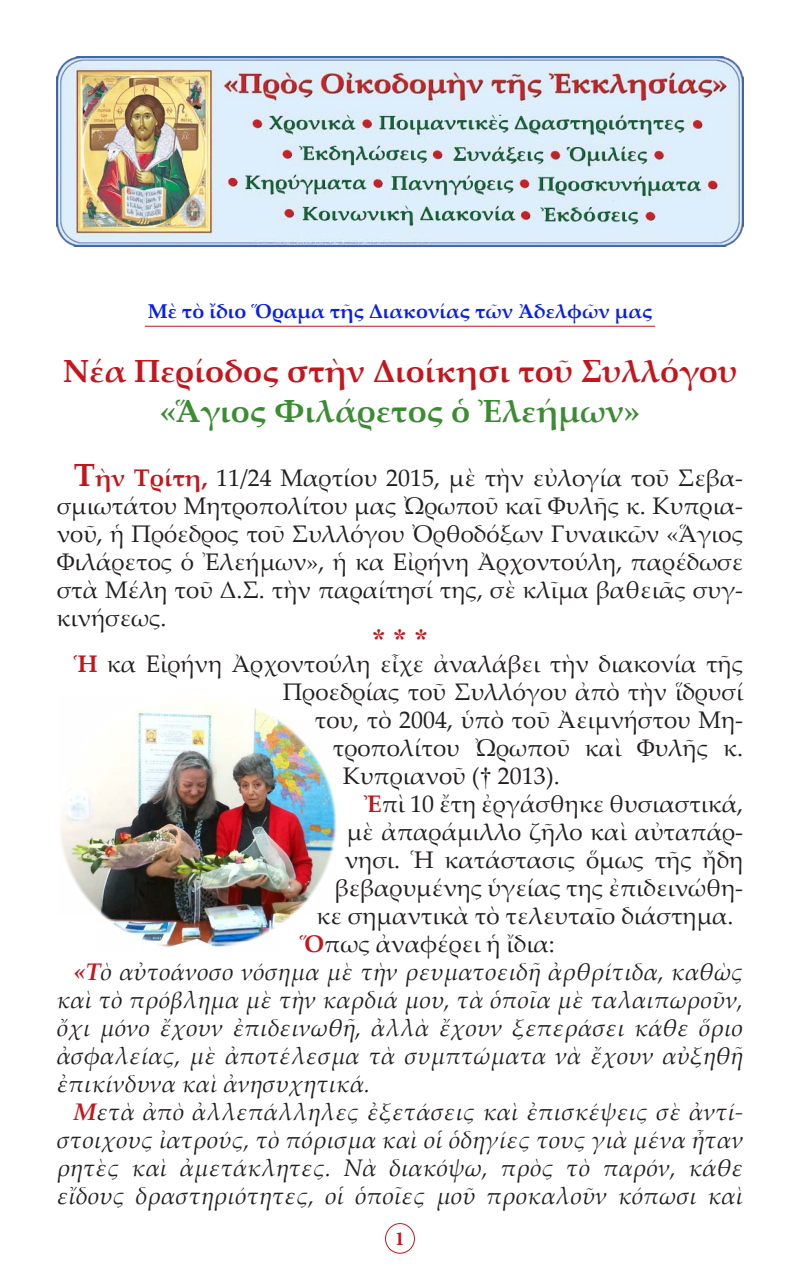
<style>
.page{position:relative;width:800px;height:1270px;background:#fff}
.page>*{position:absolute;margin:0;border:0;box-sizing:border-box;transform-origin:0 0}
.t1{font:700 32px/40px "Palatino Linotype";color:#c4161c;text-align:center}
.t2{font:28px "CTOS New Times Bold Test 1";color:#c4161c}
.t3{font:24px/28px "Palatino Linotype";color:#231f20;text-align:justify}
.t4{font:italic 24px/28px "Palatino Linotype";color:#231f20;text-align:justify}
.t5{font:700 20px "Palatino Linotype";color:#071eec}
.t6{font:700 20px "Minion Pro";color:#c4161c}
.s1{color:#3b8c33}
.s2{font-weight:700;font-size:32px;color:#c4161c}
.s3{font-weight:700;color:#c4161c}
.s4{font-family:"CTOS New Times Roman Test 1"}
</style>
<div class="page">
<div style="left:385px;top:1223px;width:30px;height:31px;border:1px solid #c4161c;border-radius:50%"></div>
<hr style="left:145px;top:326px;width:510px;height:1px;background:#c4161c">
<img style="left:57px;top:56px;width:686px;height:191px">
<img style="left:60px;top:708px;width:276px;height:240px">
<p class="t5" style="left:148px;top:297px;width:506px">Μὲ τὸ ἴδιο Ὅραμα τῆς Διακονίας τῶν Ἀδελφῶν μας</p>
<p class="t1" style="left:63px;top:350px;width:676px">Νέα Περίοδος στὴν Διοίκησι τοῦ Συλλόγου <span class="s1">«Ἅγιος Φιλάρετος ὁ Ἐλεήμων»</span></p>
<p class="t3" style="left:57px;top:463px;width:688px;text-indent:17px"><span class="s2">T</span><span class="s3">ὴν Τρίτη,</span> 11/24 Μαρτίου 2015, μὲ τὴν εὐλογία τοῦ Σεβα&shy;σμιωτάτου Μητροπολίτου μας Ὠρωποῦ καῖ Φυλῆς κ. Κυπρια&shy;νοῦ, ἡ Πρόεδρος τοῦ Συλλόγου Ὀρθοδόξων Γυναικῶν «Ἅγιος Φιλάρετος ὁ Ἐλεήμων», ἡ κα Εἰρήνη Ἀρχοντούλη, παρέδωσε στὰ Μέλη τοῦ Δ.Σ. τὴν παραίτησί της, σὲ κλῖμα βαθειᾶς συγ&shy;κινήσεως.</p>
<p class="t2" style="left:372px;top:623px;width:57px">* * *</p>
<p class="t3" style="left:74px;top:649px;width:671px"><span class="s3">Ἡ</span> κα Εἰρήνη Ἀρχοντούλη εἶχε ἀναλάβει τὴν διακονία τῆς</p>
<p class="t3" style="left:283px;top:677px;width:462px">Προεδρίας τοῦ Συλλόγου ἀπὸ τὴν ἵδρυσί</p>
<p class="t3" style="left:315px;top:705px;width:430px">του, τὸ 2004, ὑπὸ τοῦ Ἀειμνήστου Μη-</p>
<p class="t3" style="left:333px;top:733px;width:412px">τροπολίτου Ὠρωποῦ καὶ Φυλῆς κ.</p>
<p class="t3" style="left:343px;top:761px;width:219px">Κυπριανοῦ (<span class="s4">†</span> 2013).</p>
<p class="t3" style="left:364px;top:789px;width:381px"><span class="s3">Ἐ</span>πὶ 10 ἔτη ἐργάσθηκε θυσιαστικά,</p>
<p class="t3" style="left:347px;top:817px;width:398px">μὲ ἀπαράμιλλο ζῆλο καὶ αὐταπάρ-</p>
<p class="t3" style="left:345px;top:845px;width:400px">νησι. Ἡ κατάστασις ὅμως τῆς ἤδη</p>
<p class="t3" style="left:335px;top:873px;width:410px">βεβαρυμένης ὑγείας της ἐπιδεινώθη-</p>
<p class="t3" style="left:317px;top:901px;width:418px">κε σημαντικὰ τὸ τελευταῖο διάστημα.</p>
<p class="t3" style="left:300px;top:929px;width:257px"><span class="s3">Ὅ</span>πως ἀναφέρει ἡ ἴδια:</p>
<p class="t4" style="left:57px;top:957px;width:688px;text-indent:17px"><span class="s3">«Τ</span>ὸ αὐτοάνοσο νόσημα μὲ τὴν ρευματοειδῆ ἀρθρίτιδα, καθὼς καὶ τὸ πρόβλημα μὲ τὴν καρδιά μου, τὰ ὁποῖα μὲ ταλαιπωροῦν, ὄχι μόνο ἔχουν ἐπιδεινωθῆ, ἀλλὰ ἔχουν ξεπεράσει κάθε ὅριο ἀσφαλείας, μὲ ἀποτέλεσμα τὰ συμπτώματα νὰ ἔχουν αὐξηθῆ ἐπικίνδυνα καὶ ἀνησυχητικά.</p>
<p class="t4" style="left:57px;top:1097px;width:688px;text-indent:17px"><span class="s3">Μ</span>ετὰ ἀπὸ ἀλλεπάλληλες ἐξετάσεις καὶ ἐπισκέψεις σὲ ἀντί&shy;στοιχους ἰατρούς, τὸ πόρισμα καὶ οἱ ὁδηγίες τους γιὰ μένα ἦταν ρητὲς καὶ ἀμετάκλητες. Νὰ διακόψω, πρὸς τὸ παρόν, κάθε εἴδους δραστηριότητες, οἱ ὁποῖες μοῦ προκαλοῦν κόπωσι καὶ</p>
<p class="t6" style="left:395px;top:1225px;width:11px">1</p>
</div>
